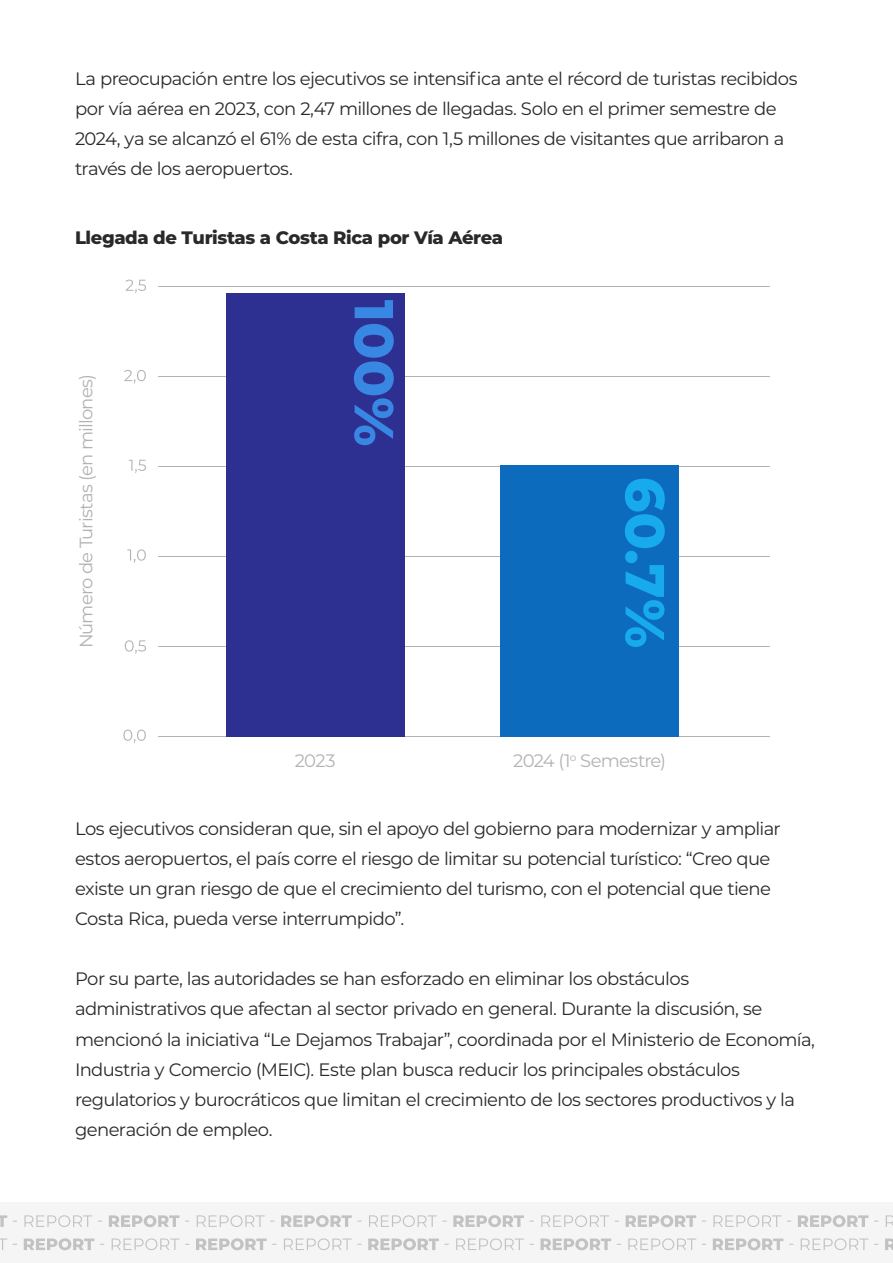
<style>
.page{position:relative;width:893px;height:1263px;background:#fff}
.page>*{position:absolute;margin:0;border:0;box-sizing:border-box;transform-origin:0 0}
.t1{font:18px/30px "Montserrat";letter-spacing:-.035em;color:#292929}
.t2{font:18px "Montserrat";letter-spacing:-.045em;color:#b3b3b3}
.t3{font:800 18px "Montserrat";letter-spacing:-.02em;color:#292929}
</style>
<div class="page">
<div style="left:0;top:1203px;width:893px;height:60px;background:#f5f5f5"></div>
<svg style="left:0;top:1215px;width:893px;height:12px"></svg>
<svg style="left:0;top:1238px;width:893px;height:12px"></svg>
<hr style="left:158px;top:286px;width:611px;height:1px;background:#b3b3b3">
<hr style="left:158px;top:376px;width:611px;height:1px;background:#b3b3b3">
<hr style="left:158px;top:466px;width:611px;height:1px;background:#b3b3b3">
<hr style="left:158px;top:556px;width:611px;height:1px;background:#b3b3b3">
<hr style="left:158px;top:646px;width:611px;height:1px;background:#b3b3b3">
<hr style="left:158px;top:736px;width:611px;height:1px;background:#b3b3b3">
<svg style="left:125px;top:280px;width:21px;height:13px"></svg>
<svg style="left:124px;top:370px;width:22px;height:13px"></svg>
<svg style="left:129px;top:460px;width:17px;height:13px"></svg>
<svg style="left:127px;top:549px;width:19px;height:14px"></svg>
<svg style="left:125px;top:640px;width:21px;height:14px"></svg>
<svg style="left:123px;top:729px;width:23px;height:14px"></svg>
<div style="left:226px;top:293px;width:179px;height:443px;background:#2e3091"></div>
<div style="left:500px;top:465px;width:178px;height:271px;background:#0d6bbd"></div>
<svg style="left:355px;top:300px;width:38px;height:18px"></svg>
<svg style="left:354px;top:324px;width:40px;height:121px"></svg>
<svg style="left:625px;top:479px;width:40px;height:69px"></svg>
<div style="left:625px;top:551px;width:12px;height:12px;background:#17abed;border-radius:50%"></div>
<svg style="left:625px;top:565px;width:39px;height:82px"></svg>
<p class="t1" style="left:75px;top:63px;width:724px">La preocupación entre los ejecutivos se intensifica ante el récord de turistas recibidos por vía aérea en 2023, con 2,47 millones de llegadas. Solo en el primer semestre de 2024, ya se alcanzó el 61% de esta cifra, con 1,5 millones de visitantes que arribaron a través de los aeropuertos.</p>
<p class="t3" style="left:75px;top:224px;width:430px">Llegada de Turistas a Costa Rica por Vía Aérea</p>
<p class="t2" style="left:74px;top:648px;width:276px;rotate:-90deg">Número de Turistas (en millones)</p>
<p class="t2" style="left:295px;top:748px;width:42px">2023</p>
<p class="t2" style="left:513px;top:748px;width:154px">2024 (1<sup>o</sup> Semestre)</p>
<p class="t1" style="left:75px;top:813px;width:707px">Los ejecutivos consideran que, sin el apoyo del gobierno para modernizar y ampliar estos aeropuertos, el país corre el riesgo de limitar su potencial turístico: “Creo que existe un gran riesgo de que el crecimiento del turismo, con el potencial que tiene Costa Rica, pueda verse interrumpido”.</p>
<p class="t1" style="left:75px;top:963px;width:742px">Por su parte, las autoridades se han esforzado en eliminar los obstáculos administrativos que afectan al sector privado en general. Durante la discusión, se mencionó la iniciativa “Le Dejamos Trabajar”, coordinada por el Ministerio de Economía, Industria y Comercio (MEIC). Este plan busca reducir los principales obstáculos regulatorios y burocráticos que limitan el crecimiento de los sectores productivos y la generación de empleo.</p>
</div>
